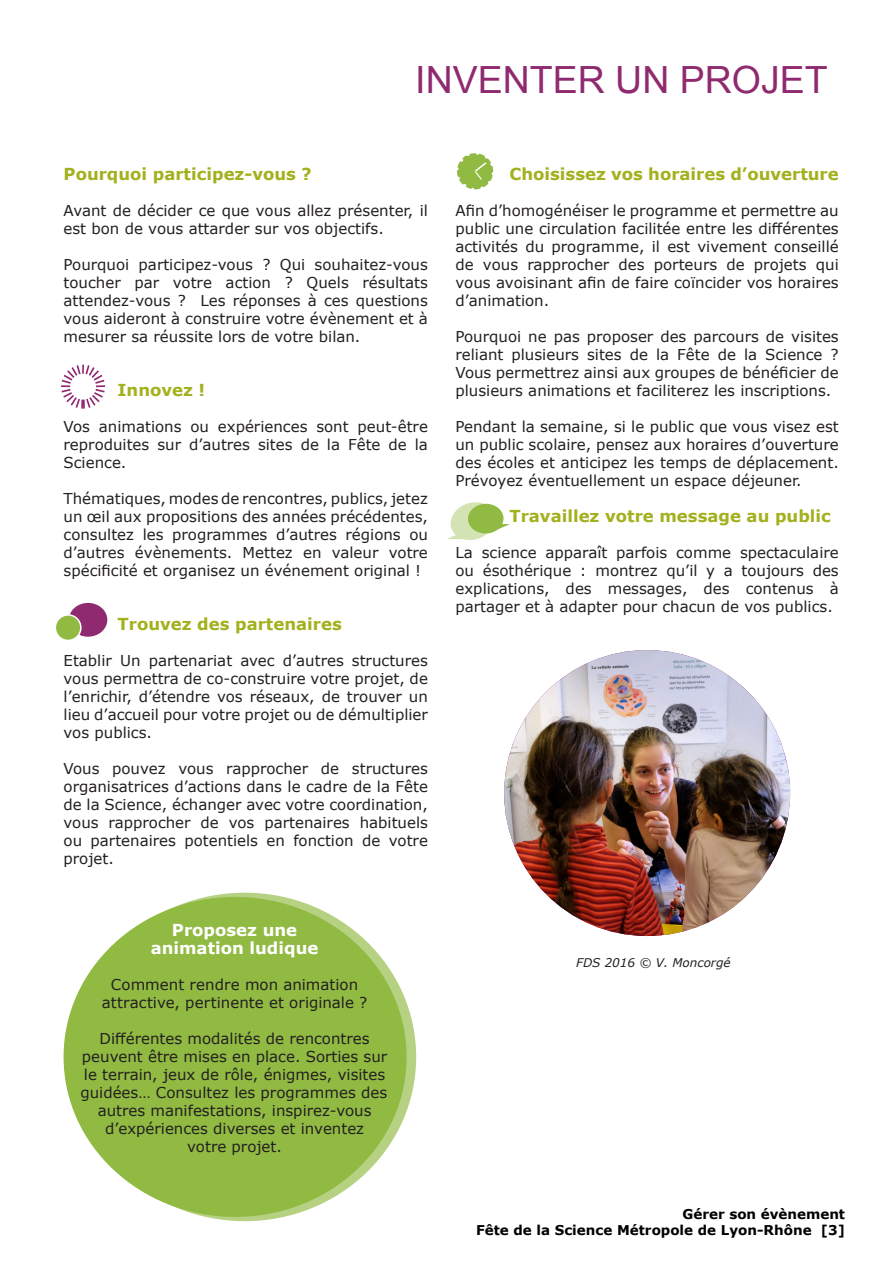
<style>
.page{position:relative;width:893px;height:1263px;background:#fff}
.page>*{position:absolute;margin:0;border:0;box-sizing:border-box;transform-origin:0 0}
.t1{font:37.5px "Arial";color:#902a70}
.t2{font:700 16.5px "Verdana";color:#a2b11d}
.t3{font:700 16.5px/18px "Verdana";color:#fff;text-align:center}
.t4{font:15px/18px "Verdana";color:#231f20;text-align:justify}
.t5{font:700 13.5px "Verdana";color:#000}
.t6{font:italic 12px "Verdana";color:#231f20}
</style>
<div class="page">
<div style="left:73px;top:893px;width:343px;height:328px;background:#b5d181;border-radius:50%"></div>
<div style="left:64px;top:897px;width:343px;height:320px;background:#91ba43;border-radius:50%"></div>
<svg style="left:457px;top:153px;width:37px;height:37px"></svg>
<div style="left:68px;top:602px;width:40px;height:35px;background:#902a70;border-radius:50%"></div>
<div style="left:67px;top:601px;width:42px;height:37px;border:2px solid #fff;border-radius:50%"></div>
<div style="left:55px;top:615px;width:26px;height:25px;background:#91ba43;border-radius:50%"></div>
<div style="left:55px;top:614px;width:27px;height:27px;border:2px solid #fff;border-radius:50%"></div>
<svg style="left:61px;top:364px;width:45px;height:45px"></svg>
<svg style="left:447px;top:502px;width:63px;height:38px"></svg>
<img style="left:504px;top:650px;width:286px;height:286px;border-radius:143px">
<p class="t1" style="left:415px;top:54px;width:414px">INVENTER UN PROJET</p>
<p class="t2" style="left:64px;top:162px;width:250px">Pourquoi participez-vous ?</p>
<p class="t4" style="left:64px;top:201px;width:366px">Avant de décider ce que vous allez présenter, il est bon de vous attarder sur vos objectifs.</p>
<p class="t4" style="left:64px;top:255px;width:366px">Pourquoi participez-vous ? Qui souhaitez-vous toucher par votre action ? Quels résultats attendez-vous ? Les réponses à ces questions vous aideront à construire votre évènement et à mesurer sa réussite lors de votre bilan.</p>
<p class="t2" style="left:118px;top:378px;width:89px">Innovez !</p>
<p class="t4" style="left:64px;top:417px;width:366px">Vos animations ou expériences sont peut-être reproduites sur d’autres sites de la Fête de la Science.</p>
<p class="t4" style="left:64px;top:489px;width:366px">Thématiques, modes de rencontres, publics, jetez un œil aux propositions des années précédentes, consultez les programmes d’autres régions ou d’autres évènements. Mettez en valeur votre spécificité et organisez un événement original !</p>
<p class="t2" style="left:118px;top:612px;width:226px">Trouvez des partenaires</p>
<p class="t4" style="left:64px;top:651px;width:366px">Etablir Un partenariat avec d’autres structures vous permettra de co-construire votre projet, de l’enrichir, d’étendre vos réseaux, de trouver un lieu d’accueil pour votre projet ou de démultiplier vos publics.</p>
<p class="t4" style="left:64px;top:759px;width:366px">Vous pouvez vous rapprocher de structures organisatrices d’actions dans le cadre de la Fête de la Science, échanger avec votre coordination, vous rapprocher de vos partenaires habituels ou partenaires potentiels en fonction de votre projet.</p>
<p class="t3" style="left:151px;top:921px;width:169px">Proposez une animation ludique</p>
<p class="t4" style="left:102px;top:975px;width:267px;text-align:center">Comment rendre mon animation attractive, pertinente et originale ?</p>
<p class="t4" style="left:80px;top:1029px;width:308px;text-align:center">Différentes modalités de rencontres peuvent être mises en place. Sorties sur le terrain, jeux de rôle, énigmes, visites guidées… Consultez les programmes des autres manifestations, inspirez-vous d’expériences diverses et inventez<br>votre projet.</p>
<p class="t2" style="left:509px;top:162px;width:331px">Choisissez vos horaires d’ouverture</p>
<p class="t4" style="left:455px;top:201px;width:385px">Afin d’homogénéiser le programme et permettre au public une circulation facilitée entre les différentes activités du programme, il est vivement conseillé de vous rapprocher des porteurs de projets qui vous avoisinant afin de faire coïncider vos horaires d’animation.</p>
<p class="t4" style="left:455px;top:327px;width:385px">Pourquoi ne pas proposer des parcours de visites reliant plusieurs sites de la Fête de la Science ?<br>Vous permettrez ainsi aux groupes de bénéficier de plusieurs animations et faciliterez les inscriptions.</p>
<p class="t4" style="left:455px;top:417px;width:385px">Pendant la semaine, si le public que vous visez est un public scolaire, pensez aux horaires d’ouverture des écoles et anticipez les temps de déplacement.<br>Prévoyez éventuellement un espace déjeuner.</p>
<p class="t2" style="left:509px;top:504px;width:323px">Travaillez votre message au public</p>
<p class="t4" style="left:455px;top:543px;width:385px">La science apparaît parfois comme spectaculaire ou ésothérique : montrez qu’il y a toujours des explications, des messages, des contenus à partager et à adapter pour chacun de vos publics.</p>
<p class="t6" style="left:576px;top:955px;width:156px">FDS 2016 © V. Moncorgé</p>
<p class="t5" style="left:682px;top:1204px;width:164px">Gérer son évènement</p>
<p class="t5" style="left:476px;top:1221px;width:371px">Fête de la Science Métropole de Lyon-Rhône [3]</p>
</div>
